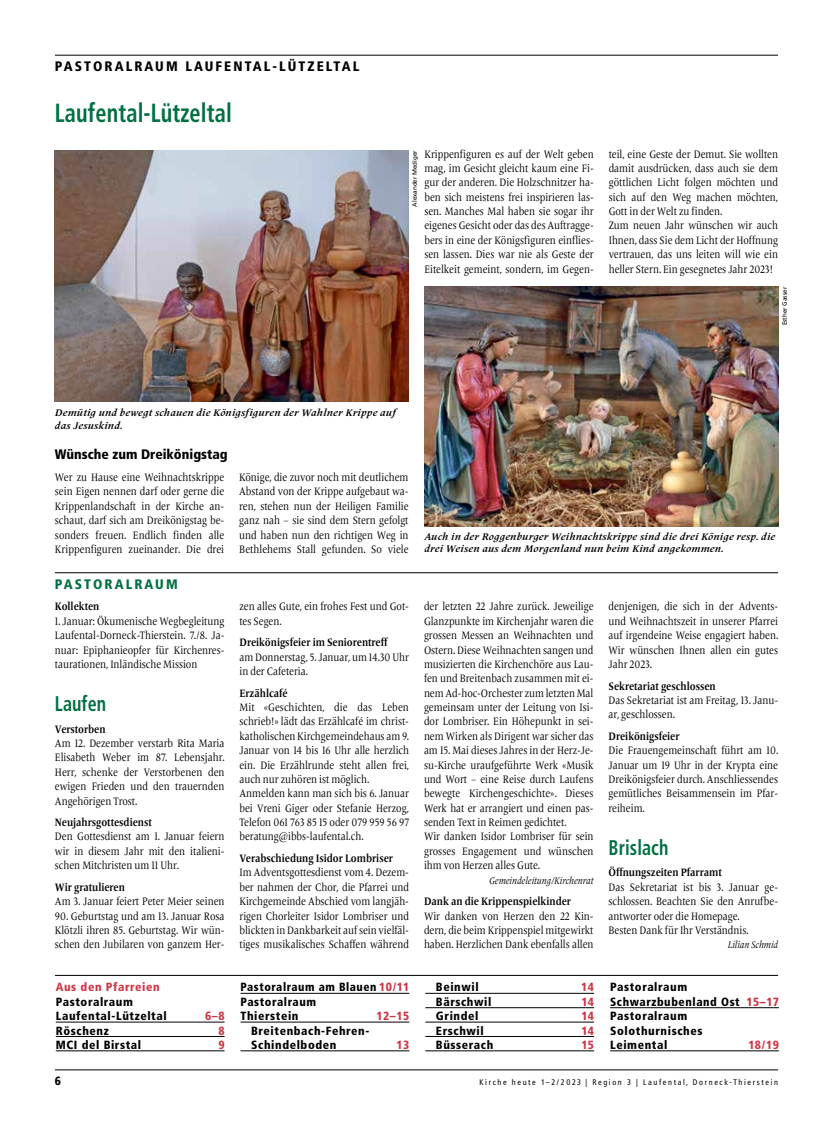
<style>
.page{position:relative;width:833px;height:1134px;background:#fff}
.page>*{position:absolute;margin:0;border:0;box-sizing:border-box;transform-origin:0 0}
.t1{font:700 condensed 26.25px "Frutiger LT Pro";letter-spacing:.005em;color:#006f41;scale:.85 1}
.t2{font:700 condensed 21.25px "Frutiger LT Pro";letter-spacing:.005em;color:#006f41;scale:.85 1}
.t3{font:900 condensed 13.75px "Frutiger LT Pro";letter-spacing:.15em;color:#000}
.t4{font:900 condensed 13.75px "Frutiger LT Pro";color:#000}
.t5{font:900 condensed 13.75px "Frutiger LT Pro";letter-spacing:.15em;color:#006f41}
.t6{font:900 condensed 11.88px/14.4px "Frutiger LT Pro";letter-spacing:.05em;color:#000}
.t7{font:900 condensed 11.88px/14.4px "Frutiger LT Pro";letter-spacing:.05em;color:#000;scale:.96 1}
.t8{font:900 condensed 11.88px "Frutiger LT Pro";letter-spacing:.05em;color:#cf3544}
.t9{font:11.25px/14.4px "Frutiger Serif LT Pro";color:#000;text-align:justify;scale:.85 1}
.t10{font:700 11.25px "Frutiger Serif LT Pro";color:#000;scale:.85 1}
.t11{font:italic 700 10px/12.5px "Frutiger Serif LT Pro";letter-spacing:.025em;color:#000}
.t12{font:italic 10px "Frutiger Serif LT Pro";color:#000;scale:.85 1}
.t13{font:condensed 8.12px "Frutiger LT Pro";letter-spacing:.2em;color:#000}
.t14{font:6.25px "Frutiger LT Pro";color:#000}
.s1{color:#cf3544}
</style>
<div class="page">
<hr style="left:55px;top:1070px;width:723px;height:1px;background:#000">
<hr style="left:55px;top:55px;width:723px;height:1px;background:#000">
<hr style="left:55px;top:572px;width:723px;height:1px;background:#000">
<img style="left:55px;top:150px;width:353px;height:252px">
<hr style="left:55px;top:975px;width:723px;height:1px;background:#000">
<hr style="left:56px;top:1022px;width:169px;height:1px;background:#000">
<hr style="left:56px;top:1036px;width:169px;height:1px;background:#000">
<hr style="left:56px;top:1050px;width:169px;height:1px;background:#000">
<hr style="left:240px;top:993px;width:169px;height:1px;background:#000">
<hr style="left:240px;top:1022px;width:169px;height:1px;background:#000">
<hr style="left:240px;top:1050px;width:169px;height:1px;background:#000">
<hr style="left:425px;top:993px;width:169px;height:1px;background:#000">
<hr style="left:425px;top:1007px;width:169px;height:1px;background:#000">
<hr style="left:425px;top:1022px;width:169px;height:1px;background:#000">
<hr style="left:425px;top:1036px;width:169px;height:1px;background:#000">
<hr style="left:425px;top:1050px;width:169px;height:1px;background:#000">
<hr style="left:610px;top:1007px;width:169px;height:1px;background:#000">
<hr style="left:610px;top:1050px;width:169px;height:1px;background:#000">
<img style="left:424px;top:287px;width:355px;height:240px">
<p class="t3" style="left:55px;top:58px;width:306px">PASTORALRAUM LAUFENTAL-LÜTZELTAL</p>
<h1 class="t1" style="left:55px;top:97px;width:210px">Laufental-Lützeltal</h1>
<p class="t9" style="left:424px;top:147px;width:201px">Krippenfiguren es auf der Welt geben mag, im Gesicht gleicht kaum eine Fi&shy;gur der anderen. Die Holzschnitzer ha&shy;ben sich meistens frei inspirieren las&shy;sen. Manches Mal haben sie sogar ihr eigenes Gesicht oder das des Auftragge&shy;bers in eine der Königsfiguren einflies&shy;sen lassen. Dies war nie als Geste der Eitelkeit gemeint, sondern, im Gegen-</p>
<p class="t9" style="left:608px;top:147px;width:201px;text-align:left">teil, eine Geste der Demut. Sie wollten damit ausdrücken, dass auch sie dem göttlichen Licht folgen möchten und sich auf den Weg machen möchten, Gott in der Welt zu finden.<br>Zum neuen Jahr wünschen wir auch Ihnen, dass Sie dem Licht der Hoffnung vertrauen, das uns leiten will wie ein heller Stern. Ein gesegnetes Jahr 2023!</p>
<p class="t14" style="left:411px;top:207px;width:58px;rotate:-90deg">Alexander Mediger</p>
<p class="t14" style="left:781px;top:325px;width:40px;rotate:-90deg">Esther Gasser</p>
<p class="t11" style="left:55px;top:407px;width:342px">Demütig und bewegt schauen die Königsfiguren der Wahlner Krippe auf das Jesuskind.</p>
<p class="t4" style="left:55px;top:446px;width:174px">Wünsche zum Dreikönigstag</p>
<p class="t9" style="left:55px;top:470px;width:201px">Wer zu Hause eine Weihnachtskrippe sein Eigen nennen darf oder gerne die Krippenlandschaft in der Kirche an&shy;schaut, darf sich am Dreikönigstag be&shy;sonders freuen. Endlich finden alle Krippenfiguren zueinander. Die drei</p>
<p class="t9" style="left:239px;top:470px;width:201px">Könige, die zuvor noch mit deutlichem Abstand von der Krippe aufgebaut wa&shy;ren, stehen nun der Heiligen Familie ganz nah – sie sind dem Stern gefolgt und haben nun den richtigen Weg in Bethlehems Stall gefunden. So viele</p>
<p class="t5" style="left:55px;top:576px;width:124px">PASTORALRAUM</p>
<p class="t10" style="left:55px;top:600px;width:54px">Kollekten</p>
<p class="t9" style="left:55px;top:614px;width:201px">1. Januar: Ökumenische Wegbegleitung Laufental-Dorneck-Thierstein. 7./8. Ja&shy;nuar: Epiphanieopfer für Kirchenres&shy;taurationen, Inländische Mission</p>
<h2 class="t2" style="left:55px;top:691px;width:62px">Laufen</h2>
<p class="t10" style="left:55px;top:722px;width:61px">Verstorben</p>
<p class="t9" style="left:55px;top:736px;width:201px">Am 12. Dezember verstarb Rita Maria Elisabeth Weber im 87. Lebensjahr.<br>Herr, schenke der Verstorbenen den ewigen Frieden und den trauernden Angehörigen Trost.</p>
<p class="t10" style="left:55px;top:816px;width:116px">Neujahrsgottesdienst</p>
<p class="t9" style="left:55px;top:830px;width:201px">Den Gottesdienst am 1. Januar feiern wir in diesem Jahr mit den italieni&shy;schen Mitchristen um 11 Uhr.</p>
<p class="t10" style="left:55px;top:880px;width:84px">Wir gratulieren</p>
<p class="t9" style="left:55px;top:894px;width:201px">Am 3. Januar feiert Peter Meier seinen</p>
<p class="t9" style="left:55px;top:909px;width:201px">90. Geburtstag und am 13. Januar Rosa Klötzli ihren 85. Geburtstag. Wir wün&shy;schen den Jubilaren von ganzem Her-</p>
<p class="t9" style="left:239px;top:600px;width:201px">zen alles Gute, ein frohes Fest und Got&shy;tes Segen.</p>
<p class="t10" style="left:239px;top:636px;width:176px">Dreikönigsfeier im Seniorentreff</p>
<p class="t9" style="left:239px;top:650px;width:201px">am Donnerstag, 5. Januar, um 14.30 Uhr in der Cafeteria.</p>
<p class="t10" style="left:239px;top:686px;width:58px">Erzählcafé</p>
<p class="t9" style="left:239px;top:700px;width:201px;text-align:left">Mit «Geschichten, die das Leben schrieb!» lädt das Erzählcafé im christ&shy;katholischen Kirchgemeindehaus am 9.<br>Januar von 14 bis 16 Uhr alle herzlich ein. Die Erzählrunde steht allen frei, auch nur zuhören ist möglich.<br>Anmelden kann man sich bis 6. Januar bei Vreni Giger oder Stefanie Herzog, Telefon 061 763 85 15 oder 079 959 56 97 beratung@ibbs-laufental.ch.</p>
<p class="t10" style="left:239px;top:852px;width:182px">Verabschiedung Isidor Lombriser</p>
<p class="t9" style="left:239px;top:865px;width:201px">Im Adventsgottesdienst vom 4. Dezem&shy;ber nahmen der Chor, die Pfarrei und Kirchgemeinde Abschied vom langjäh&shy;rigen Chorleiter Isidor Lombriser und blickten in Dankbarkeit auf sein vielfäl&shy;tiges musikalisches Schaffen während</p>
<p class="t8" style="left:56px;top:980px;width:105px">Aus den Pfarreien</p>
<p class="t6" style="left:56px;top:994px;width:112px">Pastoralraum<br>Laufental-Lützeltal</p>
<p class="t8" style="left:205px;top:1009px;width:21px">6–8</p>
<p class="t7" style="left:240px;top:980px;width:177px">Pastoralraum am Blauen <span class="s1">10/11<br></span>Pastoralraum<br>Thierstein</p>
<p class="t8" style="left:376px;top:1009px;width:35px">12–15</p>
<p class="t6" style="left:56px;top:1023px;width:54px">Röschenz</p>
<p class="t8" style="left:218px;top:1023px;width:8px">8</p>
<p class="t6" style="left:56px;top:1037px;width:87px">MCI del Birstal</p>
<p class="t8" style="left:218px;top:1038px;width:8px">9</p>
<p class="t6" style="left:251px;top:1023px;width:120px">Breitenbach-Fehren-<br>Schindelboden</p>
<p class="t8" style="left:396px;top:1038px;width:14px">13</p>
<p class="t11" style="left:424px;top:530px;width:352px">Auch in der Roggenburger Weihnachtskrippe sind die drei Könige resp. die drei Weisen aus dem Morgenland nun beim Kind angekommen.</p>
<p class="t9" style="left:424px;top:600px;width:201px;text-align:left">der letzten 22 Jahre zurück. Jeweilige Glanzpunkte im Kirchenjahr waren die grossen Messen an Weihnachten und Ostern. Diese Weihnachten sangen und musizierten die Kirchenchöre aus Lau&shy;fen und Breitenbach zusammen mit ei&shy;nem Ad-hoc-Orchester zum letzten Mal gemeinsam unter der Leitung von Isi&shy;dor Lombriser. Ein Höhepunkt in sei&shy;nem Wirken als Dirigent war sicher das am 15. Mai dieses Jahres in der Herz-Je&shy;su-Kirche uraufgeführte Werk «Musik und Wort – eine Reise durch Laufens bewegte Kirchengeschichte». Dieses Werk hat er arrangiert und einen pas&shy;senden Text in Reimen gedichtet.<br>Wir danken Isidor Lombriser für sein grosses Engagement und wünschen ihm von Herzen alles Gute.</p>
<p class="t12" style="left:489px;top:874px;width:124px">Gemeindeleitung/Kirchenrat</p>
<p class="t10" style="left:424px;top:895px;width:175px">Dank an die Krippenspielkinder</p>
<p class="t9" style="left:424px;top:909px;width:201px">Wir danken von Herzen den 22 Kin&shy;dern, die beim Krippenspiel mitgewirkt haben. Herzlichen Dank ebenfalls allen</p>
<p class="t6" style="left:436px;top:980px;width:44px">Beinwil</p>
<p class="t8" style="left:581px;top:980px;width:14px">14</p>
<p class="t6" style="left:436px;top:994px;width:57px">Bärschwil</p>
<p class="t8" style="left:581px;top:994px;width:14px">14</p>
<p class="t6" style="left:436px;top:1009px;width:44px">Grindel</p>
<p class="t8" style="left:581px;top:1009px;width:14px">14</p>
<p class="t6" style="left:436px;top:1023px;width:49px">Erschwil</p>
<p class="t8" style="left:581px;top:1023px;width:14px">14</p>
<p class="t6" style="left:436px;top:1037px;width:59px">Büsserach</p>
<p class="t8" style="left:581px;top:1038px;width:14px">15</p>
<p class="t9" style="left:608px;top:600px;width:201px">denjenigen, die sich in der Advents&shy;und Weihnachtszeit in unserer Pfarrei auf irgendeine Weise engagiert haben.<br>Wir wünschen Ihnen allen ein gutes Jahr 2023.</p>
<p class="t10" style="left:608px;top:679px;width:128px">Sekretariat geschlossen</p>
<p class="t9" style="left:608px;top:693px;width:201px">Das Sekretariat ist am Freitag, 13. Janu&shy;ar, geschlossen.</p>
<p class="t10" style="left:608px;top:729px;width:85px">Dreikönigsfeier</p>
<p class="t9" style="left:608px;top:743px;width:201px">Die Frauengemeinschaft führt am 10.<br>Januar um 19 Uhr in der Krypta eine Dreikönigsfeier durch. Anschliessendes gemütliches Beisammensein im Pfar&shy;reiheim.</p>
<h2 class="t2" style="left:608px;top:835px;width:72px">Brislach</h2>
<p class="t10" style="left:608px;top:866px;width:135px">Öffnungszeiten Pfarramt</p>
<p class="t9" style="left:608px;top:880px;width:201px;text-align:left">Das Sekretariat ist bis 3. Januar ge&shy;schlossen. Beachten Sie den Anrufbe&shy;antworter oder die Homepage.<br>Besten Dank für Ihr Verständnis.</p>
<p class="t12" style="left:728px;top:939px;width:61px">Lilian Schmid</p>
<p class="t6" style="left:610px;top:980px;width:170px">Pastoralraum<br>Schwarzbubenland Ost <span class="s1">15–17<br></span>Pastoralraum<br>Solothurnisches<br>Leimental</p>
<p class="t8" style="left:748px;top:1038px;width:32px">18/19</p>
<p class="t6" style="left:55px;top:1074px;width:8px">6</p>
<p class="t13" style="left:479px;top:1077px;width:300px">Kirche heute 1–2/2023 | Region 3 | Laufental, Dorneck-Thierstein</p>
</div>
